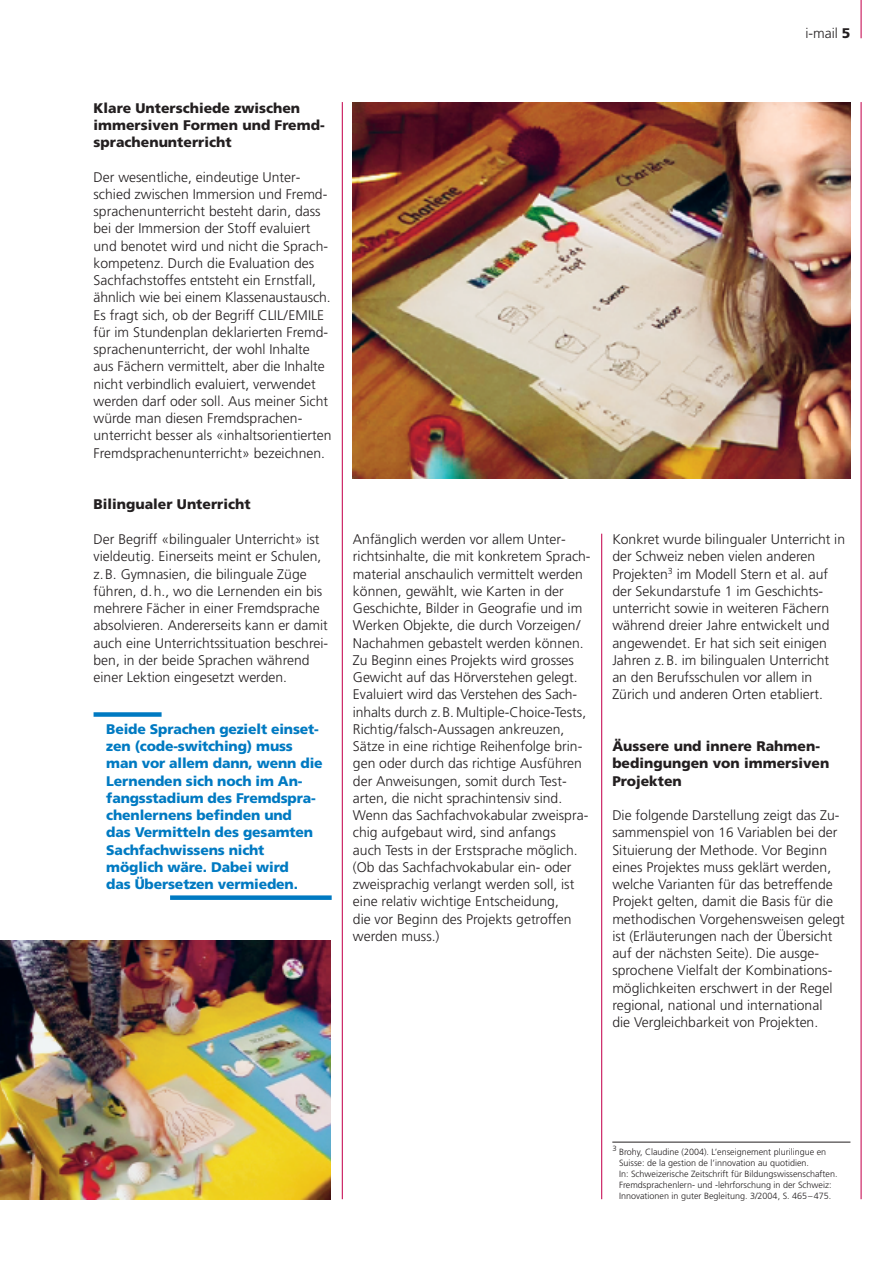
<style>
.page{position:relative;width:893px;height:1263px;background:#fff}
.page>*{position:absolute;margin:0;border:0;box-sizing:border-box;transform-origin:0 0}
.t1{font:300 13.95px/17.2px "Frutiger";color:#231f20}
.t2{font:900 13.95px/17.2px "Frutiger";letter-spacing:-.01em;color:#007ac2}
.t3{font:900 13.95px/17.2px "Frutiger";color:#231f20}
.t4{font:300 9px/10.9px "Frutiger";color:#231f20}
.s1{font-weight:900}
.s2{font-size:13.5px}
</style>
<div class="page">
<hr style="left:860px;top:0;width:2px;height:38px;background:#c50750">
<hr style="left:342px;top:102px;width:1px;height:1097px;background:#c50750">
<hr style="left:601px;top:534px;width:1px;height:665px;background:#c50750">
<hr style="left:860px;top:102px;width:2px;height:1097px;background:#c50750">
<div style="left:94px;top:712px;width:68px;height:5px;background:#007ac2"></div>
<div style="left:170px;top:895px;width:162px;height:5px;background:#007ac2"></div>
<img style="left:353px;top:102px;width:497px;height:377px">
<img style="left:0;top:941px;width:330px;height:258px">
<hr style="left:612px;top:1142px;width:238px;height:1px;background:#231f20">
<p class="t1" style="left:805px;top:26px;width:46px">i-mail <span class="s1">5</span></p>
<p class="t3" style="left:94px;top:100px;width:233px">Klare Unterschiede zwischen immersiven Formen und Fremd&shy;sprachenunterricht</p>
<p class="t1" style="left:94px;top:169px;width:239px">Der wesentliche, eindeutige Unter&shy;schied zwischen Immersion und Fremd&shy;sprachenunterricht besteht darin, dass bei der Immersion der Stoff evaluiert und benotet wird und nicht die Sprach&shy;kompetenz. Durch die Evaluation des Sachfachstoffes entsteht ein Ernstfall, ähnlich wie bei einem Klassenaustausch.<br>Es fragt sich, ob der Begriff CLIL/EMILE für im Stundenplan deklarierten Fremd&shy;sprachenunterricht, der wohl Inhalte aus Fächern vermittelt, aber die Inhalte nicht verbindlich evaluiert, verwendet werden darf oder soll. Aus meiner Sicht würde man diesen Fremdsprachen&shy;unterricht besser als «inhaltsorientierten Fremdsprachenunterricht» bezeichnen.</p>
<p class="t3" style="left:94px;top:497px;width:158px">Bilingualer Unterricht</p>
<p class="t1" style="left:94px;top:532px;width:236px">Der Begriff «bilingualer Unterricht» ist vieldeutig. Einerseits meint er Schulen, z.B. Gymnasien, die bilinguale Züge führen, d.h., wo die Lernenden ein bis mehrere Fächer in einer Fremdsprache absolvieren. Andererseits kann er damit auch eine Unterrichtssituation beschrei&shy;ben, in der beide Sprachen während einer Lektion eingesetzt werden.</p>
<p class="t2" style="left:106px;top:721px;width:218px">Beide Sprachen gezielt einset&shy;zen (code-switching) muss man vor allem dann, wenn die<br>Lernenden sich noch im An&shy;fangsstadium des Fremdspra&shy;chenlernens befinden und<br>das Vermitteln des gesamten<br>Sachfachwissens nicht möglich wäre. Dabei wird<br>das Übersetzen vermieden.</p>
<p class="t1" style="left:353px;top:532px;width:239px">Anfänglich werden vor allem Unter&shy;richtsinhalte, die mit konkretem Sprach&shy;material anschaulich vermittelt werden können, gewählt, wie Karten in der Geschichte, Bilder in Geografie und im Werken Objekte, die durch Vorzeigen/ Nachahmen gebastelt werden können.<br>Zu Beginn eines Projekts wird grosses Gewicht auf das Hörverstehen gelegt.<br>Evaluiert wird das Verstehen des Sach&shy;inhalts durch z.B. Multiple-Choice-Tests, Richtig/falsch-Aussagen ankreuzen, Sätze in eine richtige Reihenfolge brin&shy;gen oder durch das richtige Ausführen der Anweisungen, somit durch Test&shy;arten, die nicht sprachintensiv sind.<br>Wenn das Sachfachvokabular zweispra&shy;chig aufgebaut wird, sind anfangs<br>auch Tests in der Erstsprache möglich. (Ob das Sachfachvokabular ein- oder zweisprachig verlangt werden soll, ist eine relativ wichtige Entscheidung,<br>die vor Beginn des Projekts getroffen werden muss.)</p>
<p class="t1" style="left:612px;top:532px;width:234px">Konkret wurde bilingualer Unterricht in der Schweiz neben vielen anderen Projekten<sup>3</sup> im Modell Stern et al. auf der Sekundarstufe 1 im Geschichts&shy;unterricht sowie in weiteren Fächern während dreier Jahre entwickelt und angewendet. Er hat sich seit einigen Jahren z.B. im bilingualen Unterricht an den Berufsschulen vor allem in Zürich und anderen Orten etabliert.</p>
<p class="t3" style="left:612px;top:739px;width:219px">Äussere und innere Rahmen&shy;bedingungen von immersiven<br>Projekten</p>
<p class="t1" style="left:612px;top:808px;width:234px">Die folgende Darstellung zeigt das Zu&shy;sammenspiel von <span class="s2">16</span> Variablen bei der Situierung der Methode. Vor Beginn eines Projektes muss geklärt werden, welche Varianten für das betreffende Projekt gelten, damit die Basis für die methodischen Vorgehensweisen gelegt ist (Erläuterungen nach der Übersicht auf der nächsten Seite). Die ausge&shy;sprochene Vielfalt der Kombinations&shy;möglichkeiten erschwert in der Regel regional, national und international<br>die Vergleichbarkeit von Projekten.</p>
<p class="t4" style="left:619px;top:1147px;width:220px;text-indent:-7px"><sup>3</sup> Brohy, Claudine (2004). L’enseignement plurilingue en Suisse: de la gestion de l’innovation au quotidien.<br>In: Schweizerische Zeitschrift für Bildungswissenschaften.<br>Fremdsprachenlern- und -lehrforschung in der Schweiz:<br>Innovationen in guter Begleitung. 3/2004, S. 465–475.</p>
</div>
